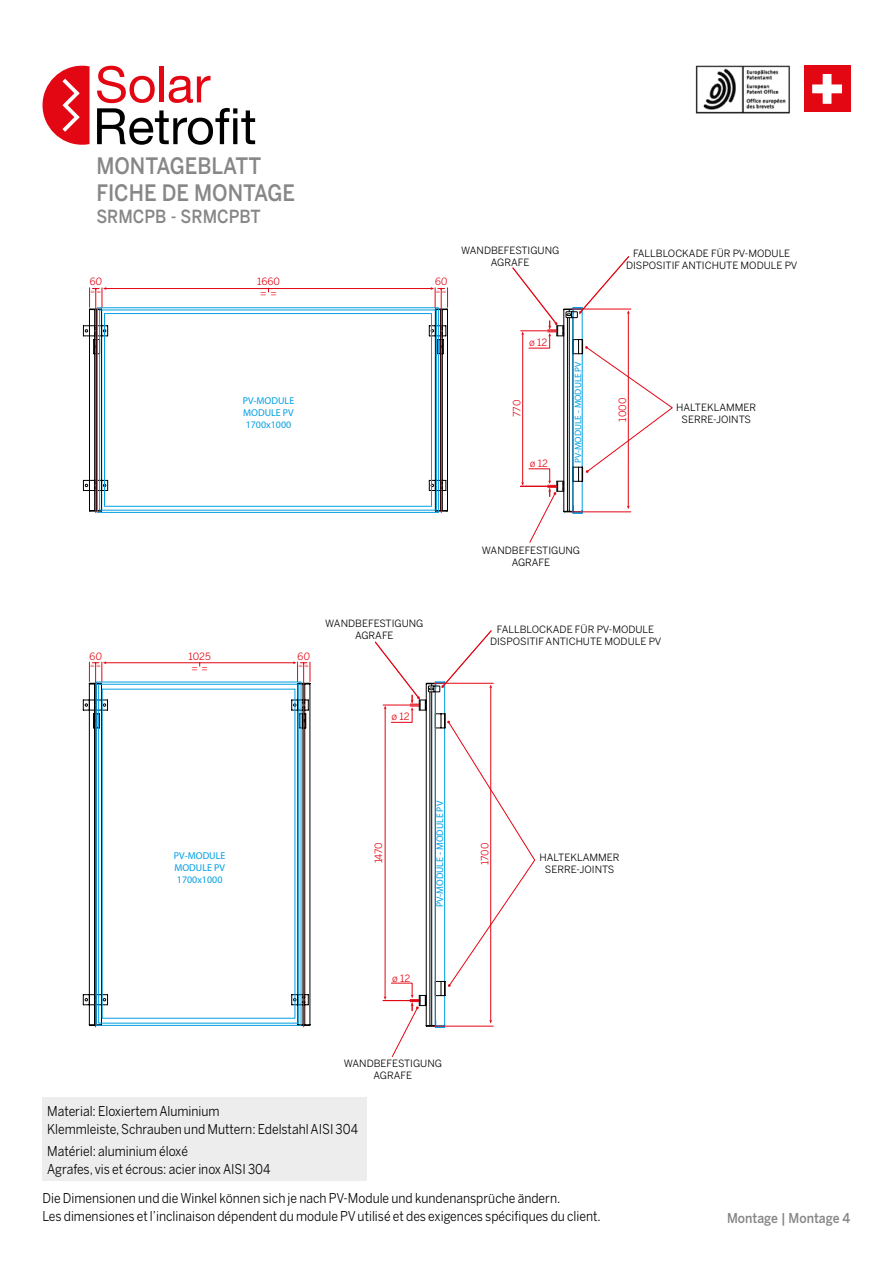
<style>
.page{position:relative;width:893px;height:1263px;background:#fff}
.page>*{position:absolute;margin:0;border:0;box-sizing:border-box;transform-origin:0 0}
.t1{font:500 22.5px/27px "Benton Sans";color:#878787;scale:.9 1}
.t2{font:500 18px "Benton Sans";color:#878787;scale:.9 1}
.t3{font:13.5px/18px "Benton Sans";color:#000;scale:.9 1}
.t4{font:500 13.5px "Benton Sans";color:#878787;scale:.9 1}
.t5{font:10.05px/12px "Benton Sans";color:#000;text-align:center}
.t6{font:10.05px/12px "Myriad Pro";color:#009fe3;text-align:justify}
.t7{font:10.05px "Benton Sans";color:#e30613}
.t8{font:9.9px "Benton Sans";color:#e30613}
.t9{font:9.75px "Myriad Pro";color:#009fe3}
.t10{font:9.3px "Myriad Pro";color:#009fe3}
.t11{font:6.6px "Benton Sans";color:#e30613;scale:1.08 1}
</style>
<div class="page">
<svg style="left:83px;top:308px;width:14px;height:204px"></svg>
<svg style="left:97px;top:307px;width:342px;height:206px"></svg>
<div style="left:104px;top:313px;width:328px;height:193px;border:1px solid #009fe3"></div>
<hr style="left:105px;top:288px;width:327px;height:1px;background:#e30613">
<hr style="left:95px;top:289px;width:1px;height:224px;background:#e30613">
<hr style="left:441px;top:289px;width:1px;height:224px;background:#e30613">
<svg style="left:512px;top:256px;width:161px;height:287px"></svg>
<svg style="left:97px;top:66px;width:158px;height:79px"></svg>
<svg style="left:43px;top:66px;width:47px;height:79px"></svg>
<div style="left:804px;top:65px;width:46px;height:47px;background:#e30613"></div>
<svg style="left:812px;top:74px;width:30px;height:30px"></svg>
<img style="left:695px;top:65px;width:95px;height:49px">
<svg style="left:83px;top:683px;width:222px;height:344px"></svg>
<svg style="left:96px;top:681px;width:195px;height:345px"></svg>
<hr style="left:105px;top:662px;width:189px;height:1px;background:#e30613">
<hr style="left:95px;top:663px;width:1px;height:364px;background:#e30613">
<hr style="left:303px;top:663px;width:1px;height:364px;background:#e30613">
<svg style="left:375px;top:630px;width:160px;height:427px"></svg>
<div style="left:43px;top:1097px;width:324px;height:83px;background:#ededed"></div>
<svg style="left:89px;top:287px;width:18px;height:21px"></svg>
<svg style="left:429px;top:287px;width:19px;height:225px"></svg>
<svg style="left:89px;top:661px;width:17px;height:21px"></svg>
<svg style="left:291px;top:661px;width:20px;height:365px"></svg>
<svg style="left:192px;top:662px;width:9px;height:5px"></svg>
<h1 class="t1" style="left:96px;top:152px;width:222px">MONTAGEBLATT<br>FICHE DE MONTAGE</h1>
<h2 class="t2" style="left:96px;top:205px;width:184px">SRMCPB - SRMCPBT</h2>
<p class="t8" style="left:89px;top:276px;width:15px">60</p>
<p class="t11" style="left:90px;top:287px;width:6px">=</p>
<p class="t7" style="left:257px;top:276px;width:25px">1660</p>
<p class="t7" style="left:270px;top:288px;width:8px">=</p>
<p class="t6" style="left:243px;top:395px;width:53px">PV-MODULE MODULE PV 1700x1000</p>
<p class="t8" style="left:435px;top:276px;width:15px">60</p>
<p class="t11" style="left:436px;top:287px;width:6px">=</p>
<p class="t5" style="left:461px;top:244px;width:100px">WANDBEFESTIGUNG<br>AGRAFE</p>
<p class="t5" style="left:626px;top:248px;width:173px">FALLBLOCKADE FÜR PV-MODULE<br>DISPOSITIF ANTICHUTE MODULE PV</p>
<p class="t7" style="left:529px;top:336px;width:20px">ø 12</p>
<p class="t10" style="left:572px;top:463px;width:103px;rotate:-90deg">PV-MODULE - MODULE PV</p>
<p class="t7" style="left:511px;top:417px;width:19px;rotate:-90deg">770</p>
<p class="t7" style="left:616px;top:422px;width:25px;rotate:-90deg">1000</p>
<p class="t7" style="left:530px;top:458px;width:20px">ø 12</p>
<p class="t5" style="left:676px;top:401px;width:81px">HALTEKLAMMER<br>SERRE-JOINTS</p>
<p class="t8" style="left:89px;top:650px;width:15px">60</p>
<p class="t11" style="left:90px;top:662px;width:6px">=</p>
<p class="t7" style="left:189px;top:650px;width:24px">1025</p>
<p class="t7" style="left:201px;top:662px;width:8px">=</p>
<p class="t8" style="left:297px;top:650px;width:15px">60</p>
<p class="t11" style="left:298px;top:662px;width:6px">=</p>
<p class="t5" style="left:325px;top:617px;width:100px">WANDBEFESTIGUNG<br>AGRAFE</p>
<p class="t7" style="left:392px;top:710px;width:20px">ø 12</p>
<p class="t5" style="left:482px;top:544px;width:100px">WANDBEFESTIGUNG<br>AGRAFE</p>
<p class="t5" style="left:490px;top:623px;width:173px">FALLBLOCKADE FÜR PV-MODULE<br>DISPOSITIF ANTICHUTE MODULE PV</p>
<p class="t6" style="left:174px;top:849px;width:53px">PV-MODULE MODULE PV 1700x1000</p>
<p class="t9" style="left:434px;top:907px;width:108px;rotate:-90deg">PV-MODULE - MODULE PV</p>
<p class="t7" style="left:372px;top:863px;width:23px;rotate:-90deg">1470</p>
<p class="t7" style="left:479px;top:865px;width:24px;rotate:-90deg">1700</p>
<p class="t7" style="left:392px;top:972px;width:20px">ø 12</p>
<p class="t5" style="left:344px;top:1057px;width:100px">WANDBEFESTIGUNG<br>AGRAFE</p>
<p class="t5" style="left:540px;top:851px;width:81px">HALTEKLAMMER<br>SERRE-JOINTS</p>
<p class="t3" style="left:47px;top:1101px;width:347px">Material: Eloxiertem Aluminium<br>Klemmleiste, Schrauben und Muttern: Edelstahl AISI 304</p>
<p class="t3" style="left:47px;top:1142px;width:250px">Matériel: aluminium éloxé<br>Agrafes, vis et écrous: acier inox AISI 304</p>
<p class="t3" style="left:43px;top:1188px;width:622px">Die Dimensionen und die Winkel können sich je nach PV-Module und kundenansprüche ändern.<br>Les dimensiones et l’inclinaison dépendent du module PV utilisé et des exigences spécifiques du client.</p>
<p class="t4" style="left:727px;top:1210px;width:139px">Montage | Montage 4</p>
</div>
